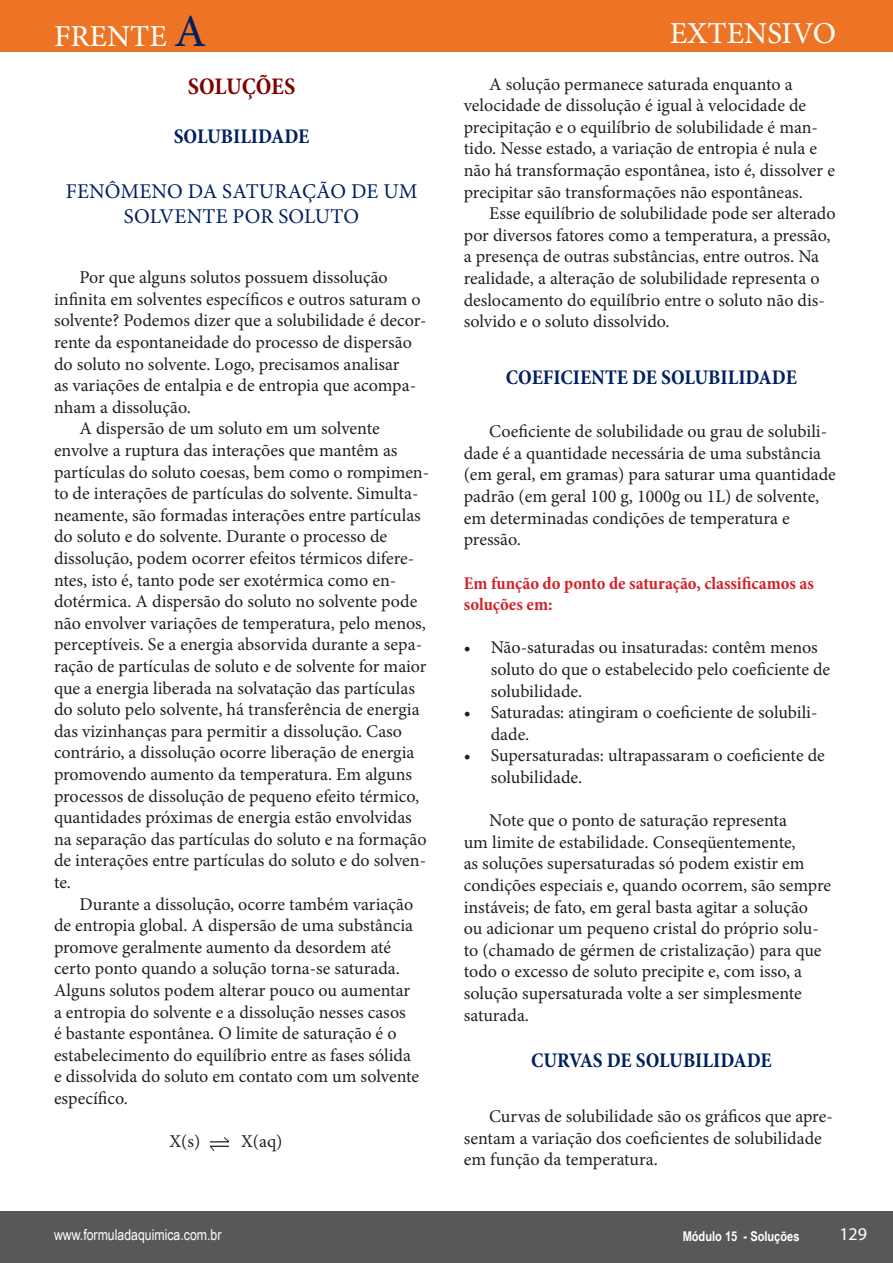
<style>
.page{position:relative;width:893px;height:1263px;background:#fff}
.page>*{position:absolute;margin:0;border:0;box-sizing:border-box;transform-origin:0 0}
.t1{font:30px "Adobe Hebrew";color:#fff}
.t2{font:700 condensed 24px "Minion Pro";color:#800000}
.t3{font:700 condensed 21px "Minion Pro";color:#002060}
.t4{font:21px/25.2px "Minion Pro";letter-spacing:.01em;color:#002060;text-align:center}
.t5{font:18px/21.6px "Minion Pro";color:#231f20}
.t6{font:700 condensed 18px/21.6px "Minion Pro";color:#d1232a}
.t7{font:18px "Myriad Pro";color:#fff}
.t8{font:15px "Arial Narrow";color:#fff}
.t9{font:700 13.5px "Arial Narrow";color:#fff}
.s1{font-size:45px;color:#002060}
</style>
<div class="page">
<div style="left:0;top:0;width:893px;height:52px;background:#ec7424"></div>
<div style="left:0;top:1211px;width:893px;height:52px;background:#57585a"></div>
<img style="left:211px;top:1138px;width:17px;height:12px">
<h1 class="t1" style="left:54px;top:18px;width:154px">FRENTE <span class="s1">A</span></h1>
<p class="t2" style="left:188px;top:70px;width:109px">SOLUÇÕES</p>
<p class="t3" style="left:174px;top:122px;width:137px">SOLUBILIDADE</p>
<p class="t4" style="left:66px;top:179px;width:353px">FENÔMENO DA SATURAÇÃO DE UM<br>SOLVENTE POR SOLUTO</p>
<p class="t5" style="left:54px;top:267px;width:374px;text-indent:26px">Por que alguns solutos possuem dissolução infinita em solventes específicos e outros saturam o solvente? Podemos dizer que a solubilidade é decor&shy;rente da espontaneidade do processo de dispersão do soluto no solvente. Logo, precisamos analisar<br>as variações de entalpia e de entropia que acompa&shy;nham a dissolução.</p>
<p class="t5" style="left:54px;top:418px;width:377px;text-indent:26px">A dispersão de um soluto em um solvente envolve a ruptura das interações que mantêm as partículas do soluto coesas, bem como o rompimen&shy;to de interações de partículas do solvente. Simulta&shy;neamente, são formadas interações entre partículas do soluto e do solvente. Durante o processo de dissolução, podem ocorrer efeitos térmicos difere&shy;ntes, isto é, tanto pode ser exotérmica como en&shy;dotérmica. A dispersão do soluto no solvente pode não envolver variações de temperatura, pelo menos, perceptíveis. Se a energia absorvida durante a sepa&shy;ração de partículas de soluto e de solvente for maior que a energia liberada na solvatação das partículas do soluto pelo solvente, há transferência de energia das vizinhanças para permitir a dissolução. Caso contrário, a dissolução ocorre liberação de energia promovendo aumento da temperatura. Em alguns processos de dissolução de pequeno efeito térmico, quantidades próximas de energia estão envolvidas na separação das partículas do soluto e na formação de interações entre partículas do soluto e do solven&shy;te.</p>
<p class="t5" style="left:54px;top:893px;width:367px;text-indent:26px">Durante a dissolução, ocorre também variação de entropia global. A dispersão de uma substância promove geralmente aumento da desordem até certo ponto quando a solução torna-se saturada.<br>Alguns solutos podem alterar pouco ou aumentar a entropia do solvente e a dissolução nesses casos<br>é bastante espontânea. O limite de saturação é o estabelecimento do equilíbrio entre as fases sólida e dissolvida do soluto em contato com um solvente específico.</p>
<p class="t5" style="left:169px;top:1131px;width:32px">X(s)</p>
<p class="t5" style="left:241px;top:1131px;width:43px">X(aq)</p>
<h1 class="t1" style="left:670px;top:15px;width:168px">EXTENSIVO</h1>
<p class="t5" style="left:464px;top:73px;width:373px;text-indent:26px">A solução permanece saturada enquanto a velocidade de dissolução é igual à velocidade de precipitação e o equilíbrio de solubilidade é man&shy;tido. Nesse estado, a variação de entropia é nula e não há transformação espontânea, isto é, dissolver e precipitar são transformações não espontâneas.</p>
<p class="t5" style="left:464px;top:203px;width:373px;text-indent:26px">Esse equilíbrio de solubilidade pode ser alterado por diversos fatores como a temperatura, a pressão, a presença de outras substâncias, entre outros. Na realidade, a alteração de solubilidade representa o deslocamento do equilíbrio entre o soluto não dis&shy;solvido e o soluto dissolvido.</p>
<p class="t3" style="left:506px;top:363px;width:292px">COEFICIENTE DE SOLUBILIDADE</p>
<p class="t5" style="left:464px;top:421px;width:374px;text-indent:26px">Coeficiente de solubilidade ou grau de solubili&shy;dade é a quantidade necessária de uma substância (em geral, em gramas) para saturar uma quantidade padrão (em geral 100 g, 1000g ou 1L) de solvente,</p>
<p class="t5" style="left:464px;top:507px;width:328px">em determinadas condições de temperatura e pressão.</p>
<p class="t6" style="left:464px;top:572px;width:352px">Em função do ponto de saturação, classificamos as soluções em:</p>
<p class="t5" style="left:491px;top:637px;width:341px;text-indent:-27px">• Não-saturadas ou insaturadas: contêm menos soluto do que o estabelecido pelo coeficiente de solubilidade.</p>
<p class="t5" style="left:491px;top:702px;width:328px;text-indent:-27px">• Saturadas: atingiram o coeficiente de solubili&shy;dade.</p>
<p class="t5" style="left:491px;top:745px;width:336px;text-indent:-27px">• Supersaturadas: ultrapassaram o coeficiente de solubilidade.</p>
<p class="t5" style="left:464px;top:810px;width:369px;text-indent:26px">Note que o ponto de saturação representa<br>um limite de estabilidade. Conseqüentemente,<br>as soluções supersaturadas só podem existir em condições especiais e, quando ocorrem, são sempre instáveis; de fato, em geral basta agitar a solução<br>ou adicionar um pequeno cristal do próprio solu&shy;to (chamado de gérmen de cristalização) para que todo o excesso de soluto precipite e, com isso, a solução supersaturada volte a ser simplesmente saturada.</p>
<p class="t3" style="left:531px;top:1045px;width:242px">CURVAS DE SOLUBILIDADE</p>
<p class="t5" style="left:464px;top:1105px;width:371px;text-indent:26px">Curvas de solubilidade são os gráficos que apre&shy;sentam a variação dos coeficientes de solubilidade em função da temperatura.</p>
<p class="t9" style="left:624px;top:1226px;width:171px">Módulo 2- Separação de Mistura</p>
<p class="t7" style="left:839px;top:1223px;width:29px">129</p>
<p class="t8" style="left:54px;top:1224px;width:169px">www.formuladaquimica.com.br</p>
<p class="t8" style="left:58px;top:1224px;width:169px">www.formuladaquimica.com.br</p>
<p class="t9" style="left:617px;top:1226px;width:168px">Módulo 4 - Classificação Periód</p>
<p class="t9" style="left:646px;top:1226px;width:155px">Módulo 3 - Estrutura Atômica</p>
<p class="t9" style="left:683px;top:1226px;width:118px">Módulo 15 - Soluções</p>
</div>
